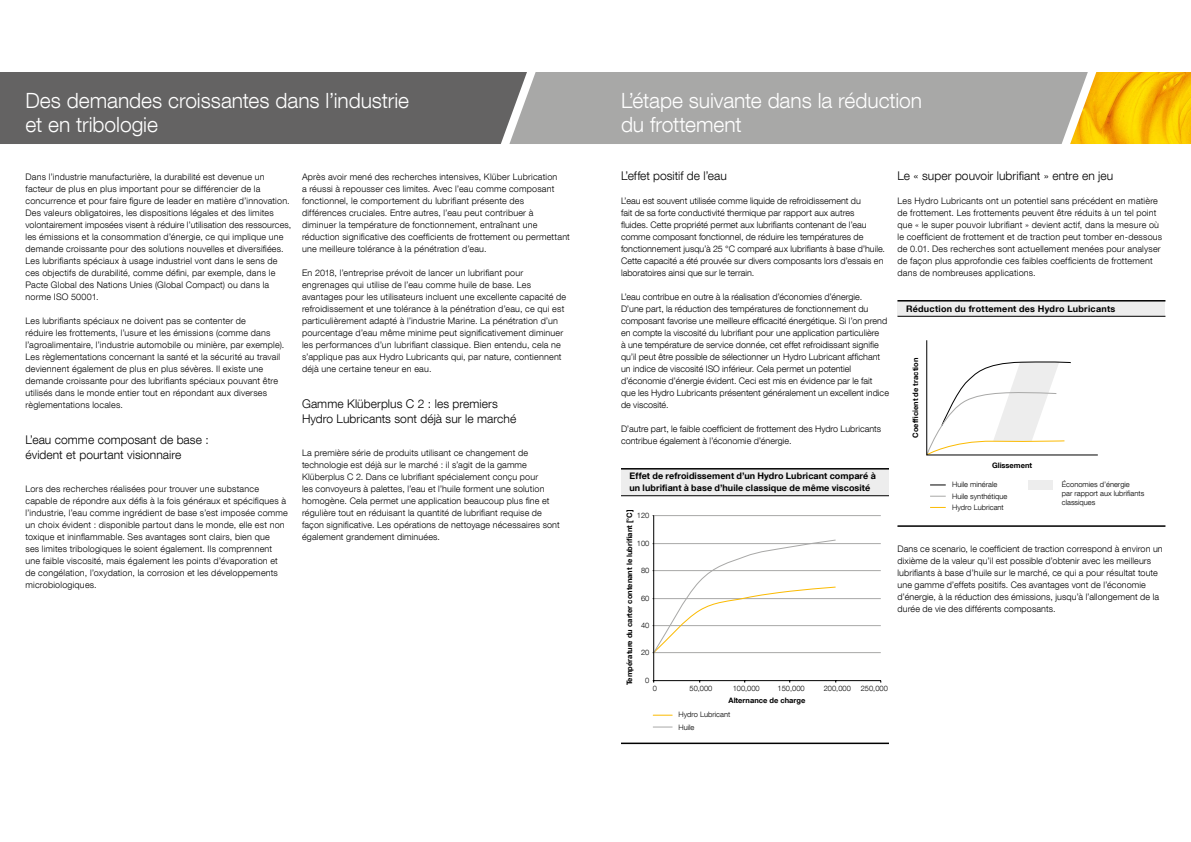
<style>
.page{position:relative;width:1191px;height:842px;background:#fff}
.page>*{position:absolute;margin:0;border:0;box-sizing:border-box;transform-origin:0 0}
.t1{font:300 21px/24px "Helvetica Neue LT Com";letter-spacing:-.005em;color:#fff}
.t2{font:300 12px/15px "Helvetica Neue LT Com";letter-spacing:.005em;color:#000}
.t3{font:300 9px/12px "Helvetica Neue LT Com";letter-spacing:.02em;color:#000}
.t4{font:300 9px/12px "Helvetica Neue LT Com";color:#000}
.t5{font:700 9px/12px "Helvetica Neue LT Com";letter-spacing:.01em;color:#000}
.t6{font:700 9px "Helvetica Neue LT Com";letter-spacing:.03em;color:#000}
.t7{font:300 7.5px/9px "Helvetica Neue LT Com";color:#000}
.t8{font:700 7.5px "Helvetica Neue LT Com";color:#000}
</style>
<div class="page">
<div style="left:0;top:72px;width:509px;height:72px;background:#646363"></div>
<div style="left:509px;top:72px;width:561px;height:72px;background:#a8a8a7"></div>
<img style="left:1070px;top:72px;width:121px;height:72px">
<div style="left:897px;top:301px;width:268px;height:15px;background:#ededed"></div>
<hr style="left:897px;top:300px;width:268px;height:2px;background:#000">
<hr style="left:897px;top:316px;width:268px;height:1px;background:#000">
<hr style="left:897px;top:525px;width:268px;height:2px;background:#000">
<svg style="left:926px;top:340px;width:172px;height:116px"></svg>
<div style="left:621px;top:469px;width:268px;height:27px;background:#ededed"></div>
<hr style="left:621px;top:468px;width:268px;height:2px;background:#000">
<hr style="left:621px;top:495px;width:268px;height:1px;background:#000">
<hr style="left:621px;top:743px;width:268px;height:1px;background:#000">
<hr style="left:653px;top:515px;width:227px;height:1px;background:#a8a8a7">
<hr style="left:653px;top:543px;width:227px;height:1px;background:#a8a8a7">
<hr style="left:653px;top:570px;width:227px;height:1px;background:#a8a8a7">
<hr style="left:653px;top:598px;width:227px;height:1px;background:#a8a8a7">
<hr style="left:653px;top:625px;width:227px;height:1px;background:#a8a8a7">
<hr style="left:653px;top:652px;width:227px;height:1px;background:#a8a8a7">
<hr style="left:653px;top:680px;width:227px;height:1px;background:#000">
<svg style="left:652px;top:539px;width:184px;height:115px"></svg>
<svg style="left:653px;top:715px;width:19px;height:1px"></svg>
<svg style="left:653px;top:726px;width:19px;height:1px"></svg>
<hr style="left:653px;top:516px;width:1px;height:165px;background:#000">
<div style="left:1028px;top:480px;width:25px;height:10px;background:#ededed"></div>
<svg style="left:930px;top:484px;width:15px;height:1px"></svg>
<svg style="left:930px;top:496px;width:15px;height:1px"></svg>
<svg style="left:930px;top:507px;width:15px;height:1px"></svg>
<h1 class="t1" style="left:26px;top:88px;width:385px">Des demandes croissantes dans l’industrie et en tribologie</h1>
<p class="t3" style="left:302px;top:171px;width:269px">Après avoir mené des recherches intensives, Klüber Lubrication<br>a réussi à repousser ces limites. Avec l’eau comme composant fonctionnel, le comportement du lubrifiant présente des différences cruciales. Entre autres, l’eau peut contribuer à diminuer la température de fonctionnement, entraînant une réduction significative des coefficients de frottement ou permettant une meilleure tolérance à la pénétration d’eau.</p>
<p class="t3" style="left:302px;top:267px;width:266px">En 2018, l’entreprise prévoit de lancer un lubrifiant pour engrenages qui utilise de l’eau comme huile de base. Les avantages pour les utilisateurs incluent une excellente capacité de refroidissement et une tolérance à la pénétration d’eau, ce qui est particulièrement adapté à l’industrie Marine. La pénétration d’un pourcentage d’eau même minime peut significativement diminuer les performances d’un lubrifiant classique. Bien entendu, cela ne s’applique pas aux Hydro Lubricants qui, par nature, contiennent déjà une certaine teneur en eau.</p>
<h2 class="t2" style="left:302px;top:396px;width:216px">Gamme Klüberplus C 2 : les premiers<br>Hydro Lubricants sont déjà sur le marché</h2>
<p class="t3" style="left:302px;top:447px;width:259px">La première série de produits utilisant ce changement de technologie est déjà sur le marché : il s’agit de la gamme Klüberplus C 2. Dans ce lubrifiant spécialement conçu pour<br>les convoyeurs à palettes, l’eau et l’huile forment une solution homogène. Cela permet une application beaucoup plus fine et régulière tout en réduisant la quantité de lubrifiant requise de façon significative. Les opérations de nettoyage nécessaires sont également grandement diminuées.</p>
<p class="t3" style="left:26px;top:171px;width:267px">Dans l’industrie manufacturière, la durabilité est devenue un facteur de plus en plus important pour se différencier de la concurrence et pour faire figure de leader en matière d’innovation.<br>Des valeurs obligatoires, les dispositions légales et des limites volontairement imposées visent à réduire l’utilisation des ressources, les émissions et la consommation d’énergie, ce qui implique une demande croissante pour des solutions nouvelles et diversifiées.<br>Les lubrifiants spéciaux à usage industriel vont dans le sens de ces objectifs de durabilité, comme défini, par exemple, dans le Pacte Global des Nations Unies (Global Compact) ou dans la norme ISO 50001.</p>
<p class="t3" style="left:26px;top:315px;width:260px">Les lubrifiants spéciaux ne doivent pas se contenter de<br>réduire les frottements, l’usure et les émissions (comme dans l’agroalimentaire, l’industrie automobile ou minière, par exemple).<br>Les règlementations concernant la santé et la sécurité au travail deviennent également de plus en plus sévères. Il existe une demande croissante pour des lubrifiants spéciaux pouvant être utilisés dans le monde entier tout en répondant aux diverses règlementations locales.</p>
<h2 class="t2" style="left:26px;top:432px;width:185px">L’eau comme composant de base : évident et pourtant visionnaire</h2>
<p class="t3" style="left:26px;top:483px;width:264px">Lors des recherches réalisées pour trouver une substance capable de répondre aux défis à la fois généraux et spécifiques à l’industrie, l’eau comme ingrédient de base s’est imposée comme un choix évident : disponible partout dans le monde, elle est non toxique et ininflammable. Ses avantages sont clairs, bien que<br>ses limites tribologiques le soient également. Ils comprennent une faible viscosité, mais également les points d’évaporation et de congélation, l’oxydation, la corrosion et les développements microbiologiques.</p>
<h1 class="t1" style="left:621px;top:88px;width:303px">L’étape suivante dans la réduction du frottement</h1>
<h2 class="t2" style="left:897px;top:168px;width:217px">Le « super pouvoir lubrifiant » entre en jeu</h2>
<p class="t3" style="left:897px;top:195px;width:266px">Les Hydro Lubricants ont un potentiel sans précédent en matière de frottement. Les frottements peuvent être réduits à un tel point que « le super pouvoir lubrifiant » devient actif, dans la mesure où le coefficient de frottement et de traction peut tomber en-dessous de 0.01. Des recherches sont actuellement menées pour analyser de façon plus approfondie ces faibles coefficients de frottement dans de nombreuses applications.</p>
<h2 class="t2" style="left:621px;top:168px;width:107px">L’effet positif de l’eau</h2>
<p class="t4" style="left:621px;top:195px;width:265px">L’eau est souvent utilisée comme liquide de refroidissement du<br>fait de sa forte conductivité thermique par rapport aux autres<br>fluides. Cette propriété permet aux lubrifiants contenant de l’eau comme composant fonctionnel, de réduire les températures de fonctionnement jusqu’à 25 °C comparé aux lubrifiants à base d’huile.<br>Cette capacité a été prouvée sur divers composants lors d’essais en laboratoires ainsi que sur le terrain.</p>
<p class="t4" style="left:621px;top:291px;width:269px">L’eau contribue en outre à la réalisation d’économies d’énergie.<br>D’une part, la réduction des températures de fonctionnement du composant favorise une meilleure efficacité énergétique. Si l’on prend en compte la viscosité du lubrifiant pour une application particulière<br>à une température de service donnée, cet effet refroidissant signifie qu’il peut être possible de sélectionner un Hydro Lubricant affichant un indice de viscosité ISO inférieur. Cela permet un potentiel d’économie d’énergie évident. Ceci est mis en évidence par le fait que les Hydro Lubricants présentent généralement un excellent indice de viscosité.</p>
<p class="t4" style="left:621px;top:423px;width:262px">D’autre part, le faible coefficient de frottement des Hydro Lubricants contribue également à l’économie d’énergie.</p>
<p class="t6" style="left:906px;top:303px;width:211px">Réduction du frottement des Hydro Lubricants</p>
<p class="t8" style="left:910px;top:438px;width:81px;rotate:-90deg">Coefficient de traction</p>
<p class="t5" style="left:629px;top:470px;width:248px">Effet de refroidissement d’un Hydro Lubricant comparé à un lubrifiant à base d’huile classique de même viscosité</p>
<p class="t8" style="left:625px;top:685px;width:177px;rotate:-90deg">Température du carter contenant le lubrifiant [°C]</p>
<p class="t7" style="left:637px;top:510px;width:14px">120</p>
<p class="t7" style="left:637px;top:539px;width:14px">100</p>
<p class="t7" style="left:641px;top:566px;width:10px">80</p>
<p class="t7" style="left:641px;top:593px;width:10px">60</p>
<p class="t7" style="left:641px;top:621px;width:10px">40</p>
<p class="t7" style="left:641px;top:648px;width:10px">20</p>
<p class="t7" style="left:645px;top:675px;width:6px">0</p>
<p class="t7" style="left:653px;top:684px;width:6px">0</p>
<p class="t7" style="left:689px;top:684px;width:24px">50,000</p>
<p class="t7" style="left:732px;top:684px;width:29px">100,000</p>
<p class="t7" style="left:777px;top:684px;width:29px">150,000</p>
<p class="t7" style="left:823px;top:684px;width:29px">200,000</p>
<p class="t7" style="left:860px;top:684px;width:29px">250,000</p>
<p class="t8" style="left:728px;top:696px;width:78px">Alternance de charge</p>
<p class="t7" style="left:678px;top:708px;width:53px;line-height:12.1px">Hydro Lubricant<br>Huile</p>
<p class="t8" style="left:992px;top:460px;width:42px">Glissement</p>
<p class="t7" style="left:952px;top:480px;width:47px">Huile minérale</p>
<p class="t7" style="left:1061px;top:480px;width:84px">Économies d’énergie<br>par rapport aux lubrifiants classiques</p>
<p class="t7" style="left:952px;top:490px;width:57px;line-height:11.2px">Huile synthétique<br>Hydro Lubricant</p>
<p class="t3" style="left:897px;top:543px;width:267px">Dans ce scenario, le coefficient de traction correspond à environ un dixième de la valeur qu’il est possible d’obtenir avec les meilleurs lubrifiants à base d’huile sur le marché, ce qui a pour résultat toute une gamme d’effets positifs. Ces avantages vont de l’économie d’énergie, à la réduction des émissions, jusqu’à l’allongement de la durée de vie des différents composants.</p>
</div>
